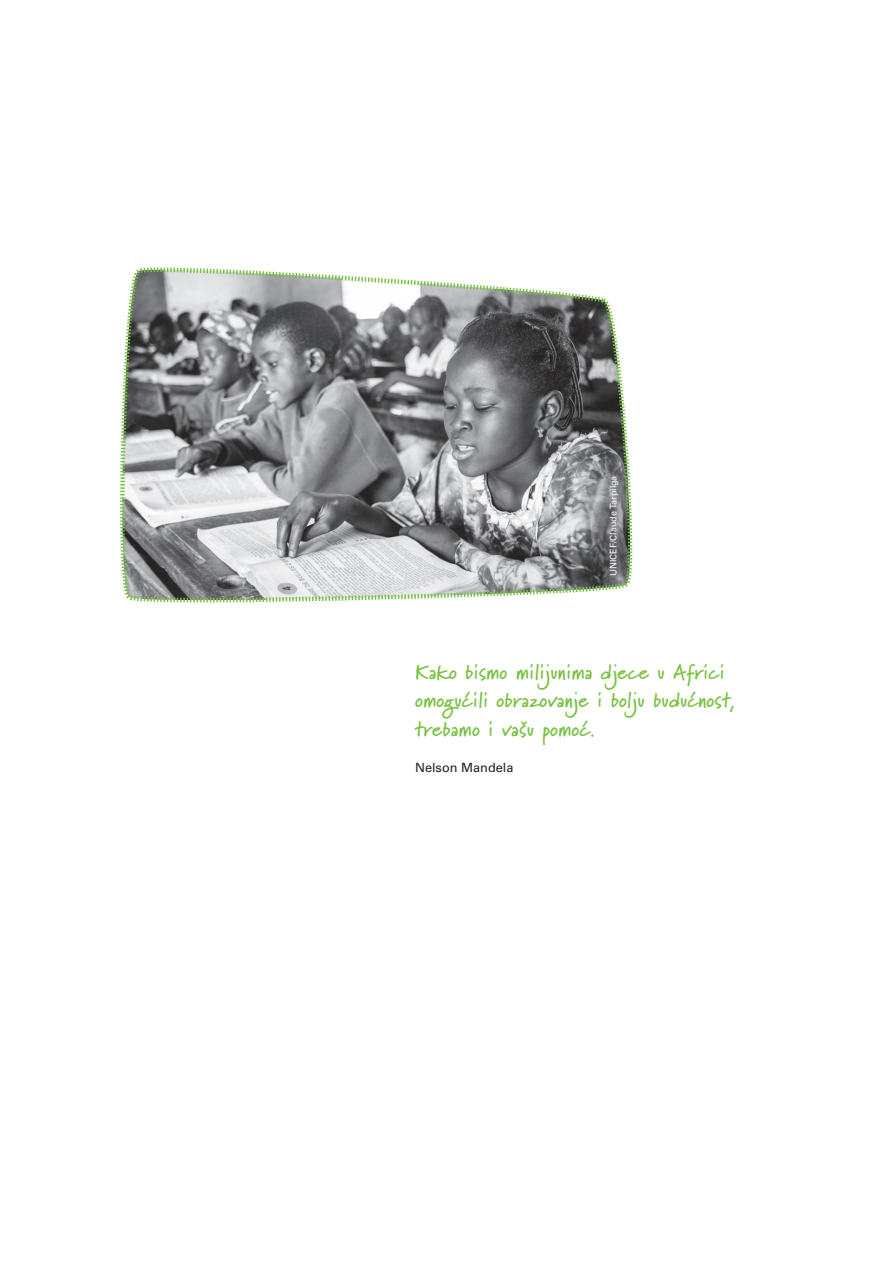
<style>
.page{position:relative;width:893px;height:1263px;background:#fff}
.page>*{position:absolute;margin:0;border:0;box-sizing:border-box;transform-origin:0 0}
.t1{font:700 21px/28.5px "Marydale X";letter-spacing:.005em;color:#79c142}
.t2{font:12.75px "Univers X";color:#231f20}
.t3{font:9px "Univers X";color:#fff}
</style>
<div class="page">
<svg style="left:120px;top:267px;width:513px;height:336px;background:#989a9a"></svg>
<p class="t3" style="left:608px;top:576px;width:102px;rotate:-90deg">UNICEF/Claude Tarpilga</p>
<p class="t1" style="left:415px;top:657px;width:322px">Kako bismo milijunima djece u Africi omogućili obrazovanje i bolju budućnost, trebamo i vašu pomoć.</p>
<p class="t2" style="left:415px;top:760px;width:100px">Nelson Mandela</p>
</div>
